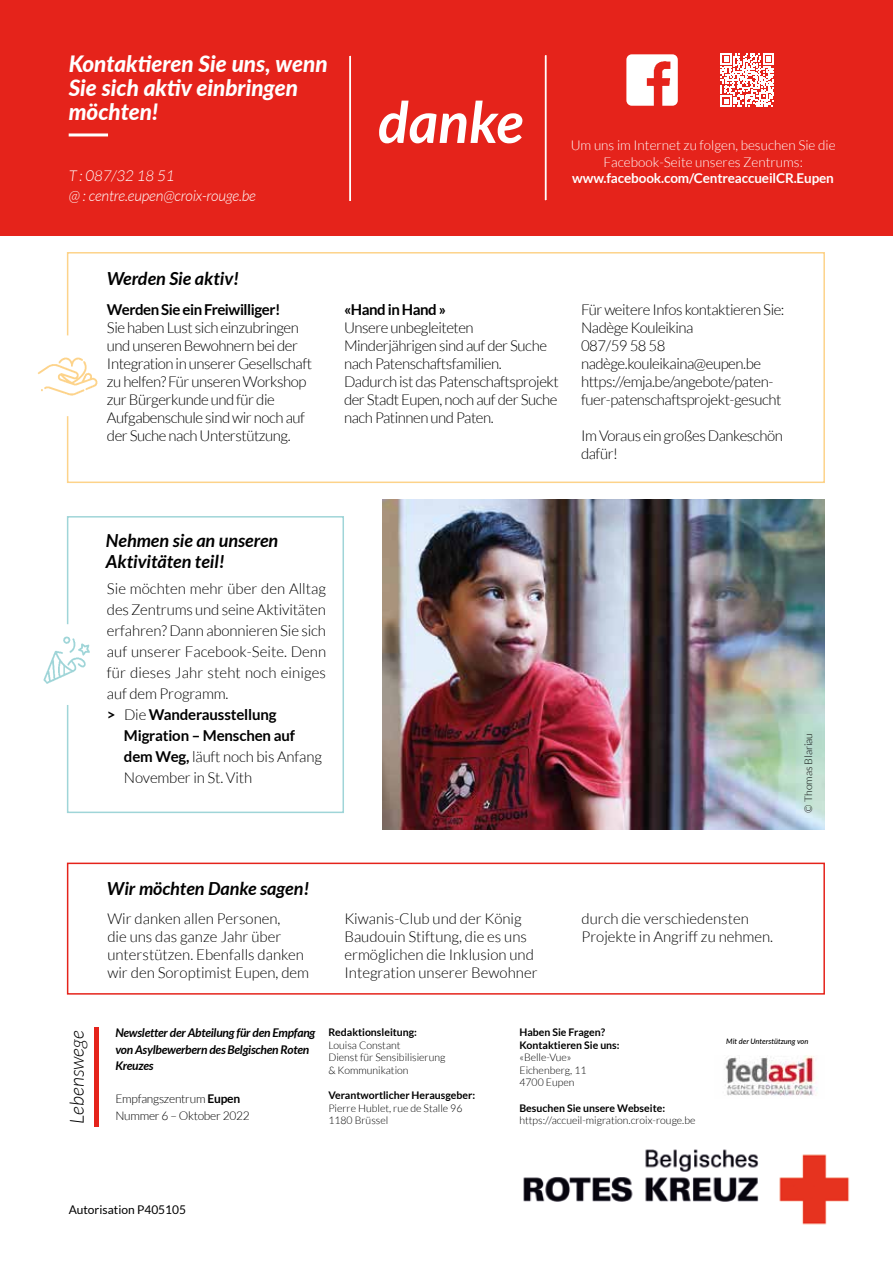
<style>
.page{position:relative;width:893px;height:1263px;background:#fff}
.page>*{position:absolute;margin:0;border:0;box-sizing:border-box;transform-origin:0 0}
.t1{font:italic 700 57px "Lato";color:#fff}
.t2{font:italic 800 22.5px/24px "Lato";color:#fff}
.t3{font:italic 300 19.5px "Lato";color:#000}
.t4{font:italic 700 18px/21px "Lato";color:#000}
.t5{font:300 15px/18px "Lato";letter-spacing:-.03em;color:#000}
.t6{font:300 15px/18px "Lato";color:#000}
.t7{font:300 15px "Lato";letter-spacing:-.01em;color:#000}
.t8{font:700 15px "Lato";letter-spacing:-.015em;color:#000}
.t9{font:italic 300 15px/20.2px "Lato";letter-spacing:-.01em;color:#fff}
.t10{font:300 15px "Lato";letter-spacing:.01em;color:#000}
.t11{font:300 13.5px/16.5px "Lato";color:#fff;text-align:center}
.t12{font:700 13.5px "Lato";letter-spacing:-.01em;color:#fff}
.t13{font:italic 700 12px/16.5px "Lato";letter-spacing:-.02em;color:#000}
.t14{font:300 12px "Lato";letter-spacing:-.02em;color:#000}
.t15{font:12px "Lato";color:#000}
.t16{font:300 10.5px/12.6px "Lato";color:#000}
.t17{font:700 10.5px/12.6px "Lato";color:#000}
.t18{font:italic 500 7.5px "Lato";color:#000}
.s1{font-weight:300}
.s2{font-weight:700}
</style>
<div class="page">
<div style="left:0;top:0;width:893px;height:236px;background:#e5231b"></div>
<div style="left:94px;top:1028px;width:5px;height:99px;background:#e5231b"></div>
<img style="left:626px;top:54px;width:52px;height:52px">
<svg style="left:544px;top:55px;width:3px;height:146px"></svg>
<svg style="left:349px;top:55px;width:2px;height:146px"></svg>
<hr style="left:69px;top:133px;width:39px;height:3px;background:#fff">
<div style="left:67px;top:252px;width:758px;height:231px;border:2px solid #fdd38a"></div>
<div style="left:26px;top:335px;width:81px;height:81px;background:#fff;border-radius:50%"></div>
<img style="left:37px;top:357px;width:61px;height:39px">
<div style="left:67px;top:862px;width:758px;height:133px;border:2px solid #e5231b"></div>
<div style="left:67px;top:516px;width:277px;height:297px;border:2px solid #9fd5d8"></div>
<div style="left:26px;top:624px;width:81px;height:81px;background:#fff;border-radius:50%"></div>
<img style="left:43px;top:636px;width:47px;height:48px">
<img style="left:724px;top:1055px;width:93px;height:41px">
<svg style="left:721px;top:53px;width:53px;height:54px"></svg>
<img style="left:523px;top:1149px;width:327px;height:76px">
<img style="left:383px;top:500px;width:442px;height:330px">
<h2 class="t2" style="left:69px;top:51px;width:261px">Kontaktieren Sie uns, wenn<br>Sie sich aktiv einbringen möchten!</h2>
<p class="t9" style="left:69px;top:166px;width:189px">T : 087/32 18 51<br>@ : centre.eupen@croix-rouge.be</p>
<h1 class="t1" style="left:378px;top:90px;width:147px">danke</h1>
<p class="t11" style="left:571px;top:137px;width:266px">Um uns im Internet zu folgen, besuchen Sie die<br>Facebook-Seite unseres Zentrums:</p>
<p class="t12" style="left:572px;top:171px;width:263px">www.facebook.com/CentreaccueilCR.Eupen</p>
<p class="t4" style="left:107px;top:268px;width:134px">Werden Sie aktiv!</p>
<p class="t8" style="left:107px;top:301px;width:175px">Werden Sie ein Freiwilliger!</p>
<p class="t5" style="left:107px;top:319px;width:207px">Sie haben Lust sich einzubringen und unseren Bewohnern bei der<br>Integration in unserer Gesellschaft zu helfen? Für unseren Workshop zur Bürgerkunde und für die<br>Aufgabenschule sind wir noch auf der Suche nach Unterstützung.</p>
<p class="t8" style="left:344px;top:301px;width:104px">«Hand in Hand »</p>
<p class="t5" style="left:344px;top:319px;width:216px">Unsere unbegleiteten<br>Minderjährigen sind auf der Suche nach Patenschaftsfamilien.<br>Dadurch ist das Patenschaftsprojekt der Stadt Eupen, noch auf der Suche nach Patinnen und Paten.</p>
<p class="t5" style="left:581px;top:301px;width:205px">Für weitere Infos kontaktieren Sie:<br>Nadège Kouleikina<br>087/59 58 58 nadège.kouleikaina@eupen.be https://emja.be/angebote/paten&shy;fuer-patenschaftsprojekt-gesucht</p>
<p class="t5" style="left:581px;top:427px;width:203px">Im Voraus ein großes Dankeschön dafür!</p>
<p class="t4" style="left:106px;top:530px;width:174px">Nehmen sie an unseren<br>Aktivitäten teil!</p>
<p class="t6" style="left:107px;top:580px;width:221px">Sie möchten mehr über den Alltag</p>
<p class="t7" style="left:107px;top:602px;width:220px">des Zentrums und seine Aktivitäten</p>
<p class="t7" style="left:107px;top:623px;width:220px">erfahren? Dann abonnieren Sie sich</p>
<p class="t6" style="left:107px;top:643px;width:221px">auf unserer Facebook-Seite. Denn</p>
<p class="t10" style="left:107px;top:665px;width:220px">für dieses Jahr steht noch einiges</p>
<p class="t7" style="left:107px;top:686px;width:123px">auf dem Programm.</p>
<p class="t8" style="left:107px;top:706px;width:171px">&gt; <span class="s1">Die</span> Wanderausstellung</p>
<p class="t8" style="left:124px;top:727px;width:173px">Migration – Menschen auf</p>
<p class="t7" style="left:124px;top:749px;width:199px"><span class="s2">dem Weg,</span> läuft noch bis Anfang</p>
<p class="t7" style="left:124px;top:770px;width:130px">November in St. Vith</p>
<p class="t4" style="left:107px;top:878px;width:204px">Wir möchten Danke sagen!</p>
<p class="t16" style="left:802px;top:812px;width:81px;rotate:-90deg">© Thomas Blariau</p>
<h3 class="t3" style="left:66px;top:1124px;width:95px;rotate:-90deg">Lebenswege</h3>
<p class="t6" style="left:107px;top:910px;width:203px">Wir danken allen Personen,<br>die uns das ganze Jahr über unterstützen. Ebenfalls danken wir den Soroptimist Eupen, dem</p>
<p class="t6" style="left:344px;top:910px;width:195px">Kiwanis-Club und der König<br>Baudouin Stiftung, die es uns ermöglichen die Inklusion und<br>Integration unserer Bewohner</p>
<p class="t6" style="left:581px;top:910px;width:193px">durch die verschiedensten<br>Projekte in Angriff zu nehmen.</p>
<p class="t13" style="left:115px;top:1025px;width:201px">Newsletter der Abteilung für den Empfang von Asylbewerbern des Belgischen Roten<br>Kreuzes</p>
<p class="t14" style="left:115px;top:1092px;width:126px">Empfangszentrum <span class="s2">Eupen</span></p>
<p class="t14" style="left:115px;top:1109px;width:136px">Nummer 6 – Oktober 2022</p>
<p class="t17" style="left:328px;top:1026px;width:90px">Redaktionsleitung:</p>
<p class="t16" style="left:328px;top:1039px;width:118px">Louisa Constant<br>Dienst für Sensibilisierung &amp; Kommunikation</p>
<p class="t17" style="left:328px;top:1089px;width:148px">Verantwortlicher Herausgeber:</p>
<p class="t16" style="left:328px;top:1102px;width:136px">Pierre Hublet, rue de Stalle 96<br>1180 Brüssel</p>
<p class="t17" style="left:519px;top:1026px;width:102px">Haben Sie Fragen?<br>Kontaktieren Sie uns:</p>
<p class="t16" style="left:519px;top:1051px;width:69px">«Belle-Vue»<br>Eichenberg, 11<br>4700 Eupen</p>
<p class="t17" style="left:519px;top:1101px;width:147px">Besuchen Sie unsere Webseite:</p>
<p class="t16" style="left:519px;top:1114px;width:177px">https://accueil-migration.croix-rouge.be</p>
<p class="t18" style="left:726px;top:1036px;width:84px">Mit der Unterstützung von</p>
<p class="t15" style="left:69px;top:1203px;width:119px">Autorisation P405105</p>
</div>
